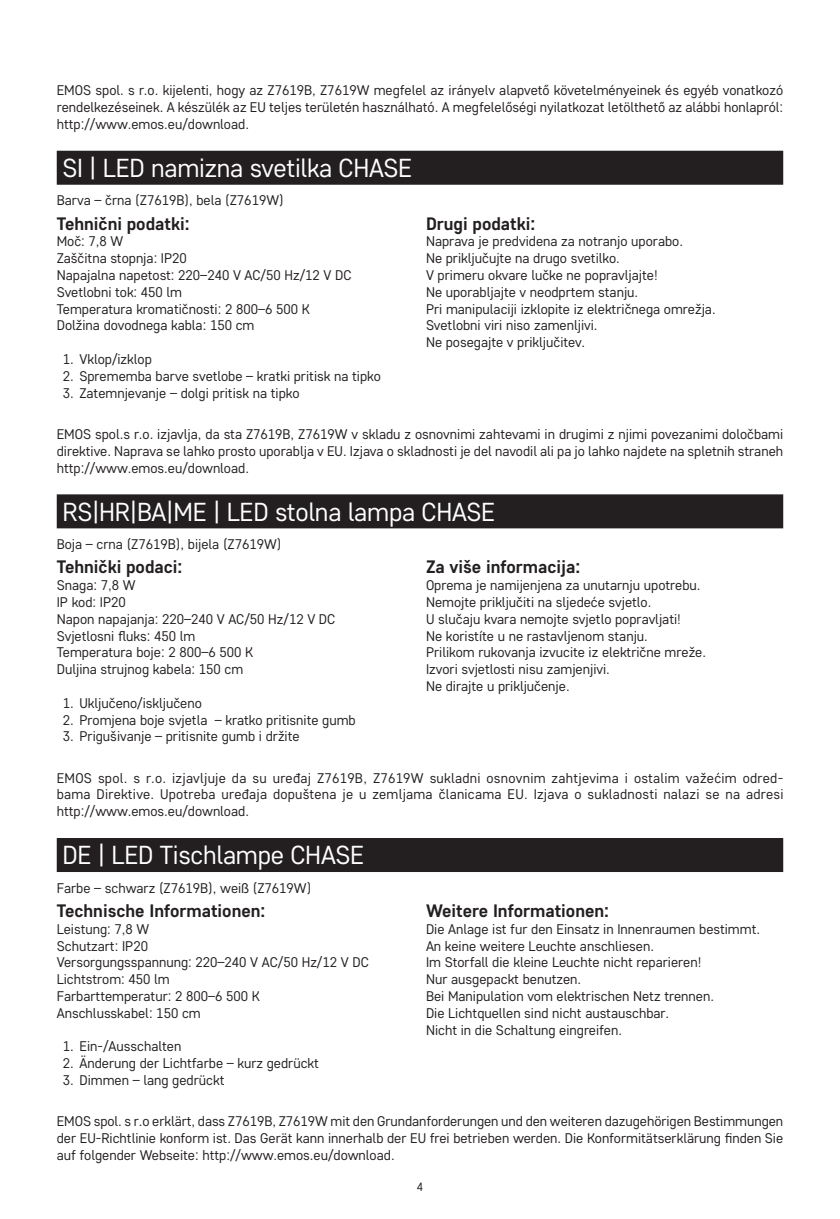
<style>
.page{position:relative;width:840px;height:1219px;background:#fff}
.page>*{position:absolute;margin:0;border:0;box-sizing:border-box;transform-origin:0 0}
.t1{font:26px "Core Sans D35";letter-spacing:-.01em;color:#fff}
.t2{font:700 18px "Core Sans D55";color:#231f20}
.t3{font:14px/16.8px "Core Sans D35";color:#231f20}
.t4{font:12px "Core Sans D35";color:#231f20}
</style>
<div class="page">
<div style="left:57px;top:151px;width:725px;height:34px;background:#231f20"></div>
<div style="left:57px;top:494px;width:725px;height:34px;background:#231f20"></div>
<div style="left:57px;top:838px;width:725px;height:34px;background:#231f20"></div>
<p class="t3" style="left:57px;top:82px;width:727px;text-align:justify">EMOS spol. s r.o. kijelenti, hogy az Z7619B, Z7619W megfelel az irányelv alapvető követelményeinek és egyéb vonatkozó rendelkezéseinek. A készülék az EU teljes területén használható. A megfelelőségi nyilatkozat letölthető az alábbi honlapról: http://www.emos.eu/download.</p>
<h1 class="t1" style="left:62px;top:151px;width:351px">SI | LED namizna svetilka CHASE</h1>
<p class="t3" style="left:57px;top:191px;width:228px">Barva – črna (Z7619B), bela (Z7619W)</p>
<p class="t2" style="left:57px;top:212px;width:134px">Tehnični podatki:</p>
<p class="t3" style="left:57px;top:233px;width:296px">Moč: 7,8 W<br>Zaščitna stopnja: IP20<br>Napajalna napetost: 220–240 V AC/50 Hz/12 V DC<br>Svetlobni tok: 450 lm<br>Temperatura kromatičnosti: 2 800–6 500 K<br>Dolžina dovodnega kabla: 150 cm</p>
<p class="t3" style="left:63px;top:350px;width:90px">1. Vklop/izklop</p>
<p class="t3" style="left:63px;top:367px;width:319px">2. Sprememba barve svetlobe – kratki pritisk na tipko</p>
<p class="t3" style="left:63px;top:384px;width:238px">3. Zatemnjevanje – dolgi pritisk na tipko</p>
<p class="t2" style="left:426px;top:212px;width:111px">Drugi podatki:</p>
<p class="t3" style="left:426px;top:233px;width:291px">Naprava je predvidena za notranjo uporabo.<br>Ne priključujte na drugo svetilko.<br>V primeru okvare lučke ne popravljajte!<br>Ne uporabljajte v neodprtem stanju.<br>Pri manipulaciji izklopite iz električnega omrežja.<br>Svetlobni viri niso zamenljivi.<br>Ne posegajte v priključitev.</p>
<p class="t3" style="left:57px;top:425px;width:727px;text-align:justify">EMOS spol.s r.o. izjavlja, da sta Z7619B, Z7619W v skladu z osnovnimi zahtevami in drugimi z njimi povezanimi določbami direktive. Naprava se lahko prosto uporablja v EU. Izjava o skladnosti je del navodil ali pa jo lahko najdete na spletnih straneh http://www.emos.eu/download.</p>
<h1 class="t1" style="left:62px;top:495px;width:434px">RS|HR|BA|ME | LED stolna lampa CHASE</h1>
<p class="t3" style="left:57px;top:535px;width:226px">Boja – crna (Z7619B), bijela (Z7619W)</p>
<p class="t2" style="left:57px;top:555px;width:127px">Tehnički podaci:</p>
<p class="t3" style="left:57px;top:576px;width:280px">Snaga: 7,8 W<br>IP kod: IP20<br>Napon napajanja: 220–240 V AC/50 Hz/12 V DC<br>Svjetlosni fluks: 450 lm<br>Temperatura boje: 2 800–6 500 K<br>Duljina strujnog kabela: 150 cm</p>
<p class="t3" style="left:63px;top:694px;width:141px">1. Uključeno/isključeno</p>
<p class="t3" style="left:63px;top:711px;width:294px">2. Promjena boje svjetla – kratko pritisnite gumb</p>
<p class="t3" style="left:63px;top:728px;width:238px">3. Prigušivanje – pritisnite gumb i držite</p>
<p class="t2" style="left:426px;top:555px;width:156px">Za više informacija:</p>
<p class="t3" style="left:426px;top:576px;width:281px">Oprema je namijenjena za unutarnju upotrebu.<br>Nemojte priključiti na sljedeće svjetlo.<br>U slučaju kvara nemojte svjetlo popravljati!<br>Ne koristíte u ne rastavljenom stanju.<br>Prilikom rukovanja izvucite iz električne mreže.<br>Izvori svjetlosti nisu zamjenjivi.<br>Ne dirajte u priključenje.</p>
<p class="t3" style="left:57px;top:769px;width:727px;text-align:justify">EMOS spol. s r.o. izjavljuje da su uređaj Z7619B, Z7619W sukladni osnovnim zahtjevima i ostalim važećim odred&shy;bama Direktive. Upotreba uređaja dopuštena je u zemljama članicama EU. Izjava o sukladnosti nalazi se na adresi http://www.emos.eu/download.</p>
<h1 class="t1" style="left:62px;top:838px;width:303px">DE | LED Tischlampe CHASE</h1>
<p class="t3" style="left:57px;top:879px;width:256px">Farbe – schwarz (Z7619B), weiß (Z7619W)</p>
<p class="t2" style="left:57px;top:899px;width:210px">Technische Informationen:</p>
<p class="t3" style="left:57px;top:920px;width:313px">Leistung: 7,8 W<br>Schutzart: IP20<br>Versorgungsspannung: 220–240 V AC/50 Hz/12 V DC<br>Lichtstrom: 450 lm<br>Farbarttemperatur: 2 800–6 500 K<br>Anschlusskabel: 150 cm</p>
<p class="t3" style="left:63px;top:1038px;width:120px">1. Ein-/Ausschalten</p>
<p class="t3" style="left:63px;top:1054px;width:257px">2. Änderung der Lichtfarbe – kurz gedrückt</p>
<p class="t3" style="left:63px;top:1071px;width:163px">3. Dimmen – lang gedrückt</p>
<p class="t2" style="left:426px;top:899px;width:184px">Weitere Informationen:</p>
<p class="t3" style="left:426px;top:920px;width:335px">Die Anlage ist fur den Einsatz in Innenraumen bestimmt.<br>An keine weitere Leuchte anschliesen.<br>Im Storfall die kleine Leuchte nicht reparieren!<br>Nur ausgepackt benutzen.<br>Bei Manipulation vom elektrischen Netz trennen.<br>Die Lichtquellen sind nicht austauschbar.<br>Nicht in die Schaltung eingreifen.</p>
<p class="t3" style="left:57px;top:1112px;width:727px;text-align:justify">EMOS spol. s r.o erklärt, dass Z7619B, Z7619W mit den Grundanforderungen und den weiteren dazugehörigen Bestimmungen der EU-Richtlinie konform ist. Das Gerät kann innerhalb der EU frei betrieben werden. Die Konformitätserklärung finden Sie auf folgender Webseite: http://www.emos.eu/download.</p>
<p class="t4" style="left:416px;top:1179px;width:8px">4</p>
</div>
